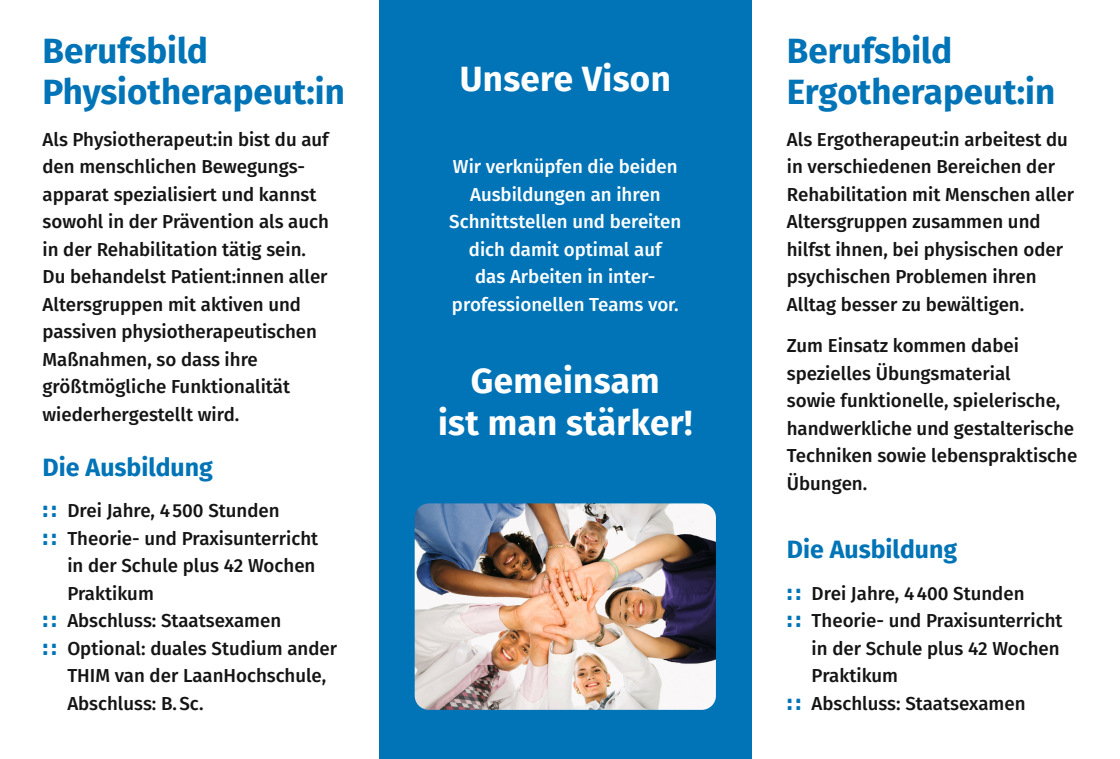
<style>
.page{position:relative;width:1120px;height:759px;background:#fff}
.page>*{position:absolute;margin:0;border:0;box-sizing:border-box;transform-origin:0 0}
.t1{font:700 35px/41.2px "Fira Sans";color:#0074b7}
.t2{font:700 35px/41.2px "Fira Sans";letter-spacing:.01em;color:#fff;text-align:center}
.t3{font:700 25px "Fira Sans";color:#0074b7}
.t4{font:500 18.75px/27.5px "Fira Sans";color:#131413}
.t5{font:500 18.75px/27.5px "Fira Sans";color:#fff;text-align:center}
.s1{font-family:"Bannertype 1";font-weight:700;font-stretch:condensed;font-size:22.5px;color:#0074b7}
</style>
<div class="page">
<div style="left:379px;top:0;width:372px;height:758px;background:#0074b7"></div>
<img style="left:415px;top:503px;width:301px;height:206px">
<h1 class="t1" style="left:43px;top:28px;width:304px">Berufsbild<br>Physiotherapeut:in</h1>
<p class="t4" style="left:43px;top:124px;width:288px">Als Physiotherapeut:in bist du auf den menschlichen Bewegungs&shy;apparat spezialisiert und kannst sowohl in der Prävention als auch in der Rehabilitation tätig sein.<br>Du behandelst Patient:innen aller<br>Altersgruppen mit aktiven und passiven physiotherapeutischen<br>Maßnahmen, so dass ihre größtmögliche Funktionalität wiederhergestellt wird.</p>
<h2 class="t3" style="left:43px;top:446px;width:172px">Die Ausbildung</h2>
<p class="t4" style="left:43px;top:495px;width:239px"><span class="s1">: :</span> Drei Jahre, 4500 Stunden</p>
<p class="t4" style="left:43px;top:523px;width:277px"><span class="s1">: :</span> Theorie- und Praxisunterricht</p>
<p class="t4" style="left:67px;top:550px;width:250px">in der Schule plus 42 Wochen</p>
<p class="t4" style="left:67px;top:578px;width:88px">Praktikum</p>
<p class="t4" style="left:43px;top:605px;width:240px"><span class="s1">: :</span> Abschluss: Staatsexamen</p>
<p class="t4" style="left:43px;top:633px;width:296px"><span class="s1">: :</span> Optional: duales Studium ander</p>
<p class="t4" style="left:67px;top:660px;width:260px">THIM van der LaanHochschule,</p>
<p class="t4" style="left:67px;top:688px;width:138px">Abschluss: B.Sc.</p>
<h1 class="t2" style="left:460px;top:55px;width:212px">Unsere Vison</h1>
<p class="t5" style="left:449px;top:152px;width:233px">Wir verknüpfen die beiden<br>Ausbildungen an ihren<br>Schnittstellen und bereiten dich damit optimal auf<br>das Arbeiten in inter&shy;professionellen Teams vor.</p>
<h1 class="t2" style="left:438px;top:358px;width:256px">Gemeinsam<br>ist man stärker!</h1>
<h1 class="t1" style="left:787px;top:28px;width:270px">Berufsbild<br>Ergotherapeut:in</h1>
<p class="t4" style="left:787px;top:124px;width:289px">Als Ergotherapeut:in arbeitest du in verschiedenen Bereichen der<br>Rehabilitation mit Menschen aller<br>Altersgruppen zusammen und hilfst ihnen, bei physischen oder psychischen Problemen ihren<br>Alltag besser zu bewältigen.</p>
<p class="t4" style="left:787px;top:331px;width:292px">Zum Einsatz kommen dabei spezielles Übungsmaterial<br>sowie funktionelle, spielerische, handwerkliche und gestalterische<br>Techniken sowie lebenspraktische<br>Übungen.</p>
<h2 class="t3" style="left:787px;top:528px;width:172px">Die Ausbildung</h2>
<p class="t4" style="left:787px;top:578px;width:239px"><span class="s1">: :</span> Drei Jahre, 4400 Stunden</p>
<p class="t4" style="left:787px;top:605px;width:277px"><span class="s1">: :</span> Theorie- und Praxisunterricht</p>
<p class="t4" style="left:811px;top:633px;width:250px">in der Schule plus 42 Wochen</p>
<p class="t4" style="left:811px;top:660px;width:88px">Praktikum</p>
<p class="t4" style="left:787px;top:688px;width:240px"><span class="s1">: :</span> Abschluss: Staatsexamen</p>
</div>
